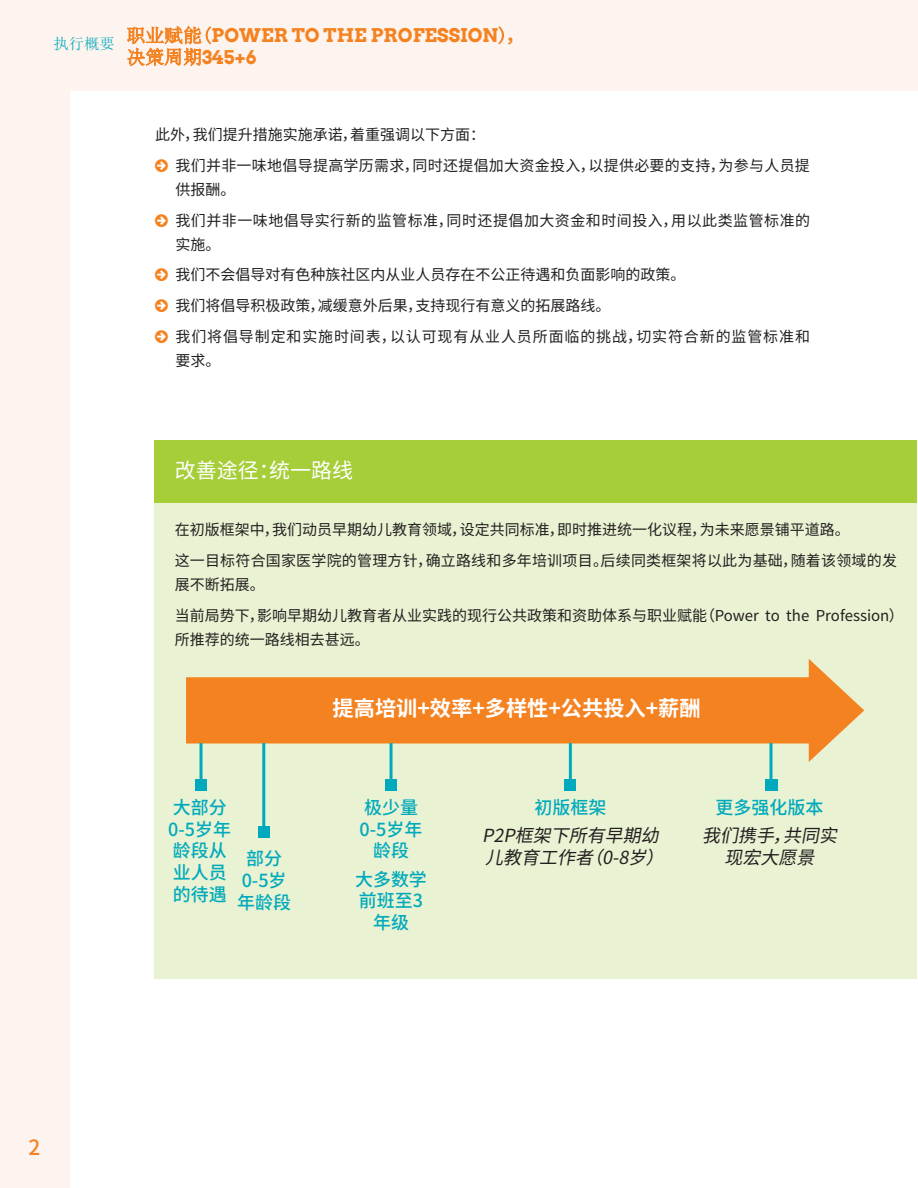
<style>
.page{position:relative;width:918px;height:1188px;background:#fff}
.page>*{position:absolute;margin:0;border:0;box-sizing:border-box;transform-origin:0 0}
.t1{font:700 21.15px "Noto Sans CJ Ksc";color:#fff}
.t2{font:21px "Noto Sans CJ Ksc";color:#fff}
.t3{font:500 21px "Noto Sans CJ Ksc";color:#f58220}
.t4{font:700 18.9px/21.6px "Arvo";color:#f58220}
.t5{font:500 18px/21.6px "Noto Sans CJ Ksc";color:#00aabc;text-align:center}
.t6{font:italic 18px/21.6px "Noto Sans CJ Ksc";color:#231f20;text-align:center}
.t7{font:15.3px "Sim Sun";color:#00aabc}
.t8{font:15px/30.8px "Noto Sans CJ Ksc";color:#231f20}
.t9{font:15px/30.8px "Noto Sans CJ Ksc";letter-spacing:.02em;color:#231f20}
.t10{font:15px/30.8px "Noto Sans CJ Ksc";letter-spacing:.03em;color:#231f20}
.s1{font-family:"Sim Sun";font-weight:400}
.s2{font-family:"Noto Sans CJ Ksc"}
</style>
<div class="page">
<div style="left:0;top:0;width:69px;height:1188px;background:#fdf3ef"></div>
<div style="left:0;top:0;width:918px;height:91px;background:#fdf3ef"></div>
<svg style="left:498px;top:26px;width:6px;height:19px"></svg>
<svg style="left:127px;top:26px;width:85px;height:41px"></svg>
<div style="left:154px;top:441px;width:763px;height:537px;background:#e9f2d2"></div>
<div style="left:154px;top:441px;width:763px;height:62px;background:#a6ce39"></div>
<div style="left:186px;top:677px;width:640px;height:67px;background:#f58220"></div>
<svg style="left:809px;top:659px;width:55px;height:103px"></svg>
<hr style="left:569px;top:743px;width:3px;height:42px;background:#00aabc">
<div style="left:564px;top:779px;width:12px;height:12px;background:#00aabc"></div>
<hr style="left:200px;top:743px;width:3px;height:42px;background:#00aabc">
<div style="left:195px;top:779px;width:12px;height:12px;background:#00aabc"></div>
<hr style="left:390px;top:743px;width:3px;height:42px;background:#00aabc">
<div style="left:385px;top:779px;width:12px;height:12px;background:#00aabc"></div>
<hr style="left:262px;top:743px;width:3px;height:89px;background:#00aabc">
<div style="left:258px;top:826px;width:12px;height:12px;background:#00aabc"></div>
<hr style="left:770px;top:743px;width:3px;height:42px;background:#00aabc">
<div style="left:765px;top:779px;width:12px;height:12px;background:#00aabc"></div>
<p class="t7" style="left:54px;top:36px;width:63px">执行概要</p>
<p class="t4" style="left:126px;top:24px;width:399px"><span class="s1">职业赋能(</span>POWER TO THE PROFESSION<span class="s1">)</span><span class="s2">，</span><span class="s1">决策周期</span>345+6</p>
<p class="t9" style="left:176px;top:120px;width:636px;text-indent:-20px">此外，我们提升措施实施承诺，着重强调以下方面：<br>我们并非一味地倡导提高学历需求，同时还提倡加大资金投入，以提供必要的支持，为参与人员提</p>
<p class="t10" style="left:176px;top:174px;width:636px">供报酬。<br>我们并非一味地倡导实行新的监管标准，同时还提倡加大资金和时间投入，用以此类监管标准的</p>
<p class="t8" style="left:175px;top:229px;width:636px">实施。<br>我们不会倡导对有色种族社区内从业人员存在不公正待遇和负面影响的政策。<br>我们将倡导积极政策，减缓意外后果，支持现行有意义的拓展路线。<br>我们将倡导制定和实施时间表，以认可现有从业人员所面临的挑战，切实符合新的监管标准和</p>
<p class="t8" style="left:175px;top:345px;width:47px">要求。</p>
<h2 class="t2" style="left:175px;top:458px;width:180px">改善途径：统一路线</h2>
<p class="t8" style="left:175px;top:515px;width:724px">在初版框架中，我们动员早期幼儿教育领域，设定共同标准，即时推进统一化议程，为未来愿景铺平道路。<br>这一目标符合国家医学院的管理方针，确立路线和多年培训项目。后续同类框架将以此为基础，随着该领域的发</p>
<p class="t8" style="left:175px;top:570px;width:731px">展不断拓展。<br>当前局势下，影响早期幼儿教育者从业实践的现行公共政策和资助体系与职业赋能（Power to the Profession）</p>
<p class="t8" style="left:175px;top:624px;width:197px">所推荐的统一路线相去甚远。</p>
<h1 class="t1" style="left:333px;top:696px;width:370px">提高培训+效率+多样性+公共投入+薪酬</h1>
<p class="t5" style="left:168px;top:797px;width:64px;text-align:left">大部分<br>0-5岁年龄段从业人员的待遇</p>
<p class="t5" style="left:360px;top:797px;width:64px">极少量<br>0-5岁年龄段</p>
<p class="t5" style="left:237px;top:848px;width:55px">部分<br>0-5岁年龄段</p>
<p class="t5" style="left:355px;top:869px;width:73px">大多数学前班至3年级</p>
<p class="t5" style="left:534px;top:797px;width:73px">初版框架</p>
<p class="t6" style="left:482px;top:825px;width:192px;text-align:left">P2P框架下所有早期幼儿教育工作者（0-8岁）</p>
<p class="t5" style="left:716px;top:797px;width:109px">更多强化版本</p>
<p class="t6" style="left:702px;top:825px;width:146px">我们携手，共同实现宏大愿景</p>
<h2 class="t3" style="left:29px;top:1136px;width:13px">2</h2>
</div>
